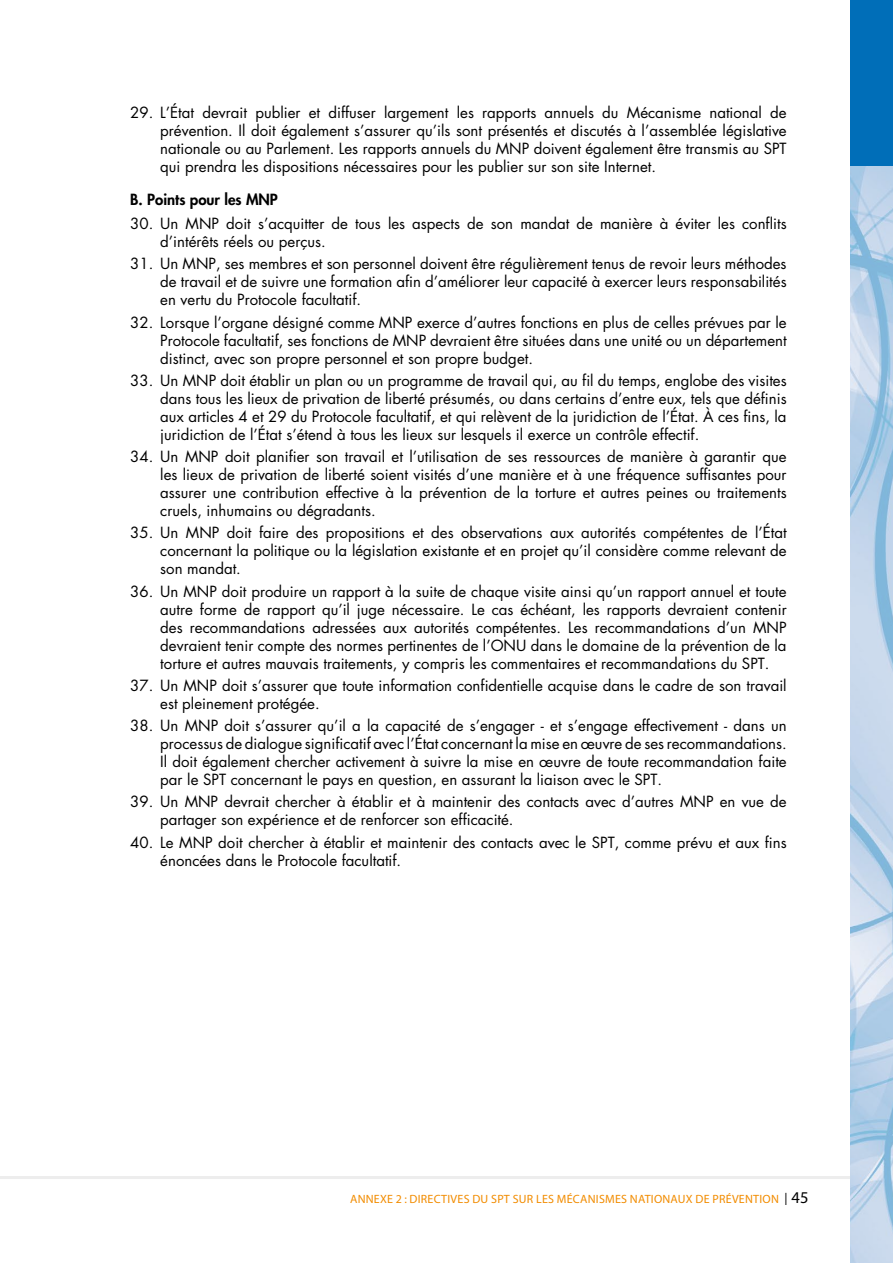
<style>
.page{position:relative;width:893px;height:1263px;background:#fff}
.page>*{position:absolute;margin:0;border:0;box-sizing:border-box;transform-origin:0 0}
.t1{font:15px/18px "Futura";color:#000;text-align:justify}
.t2{font:800 15px "Futura";color:#000}
.t3{font:12px "Myriad Pro";letter-spacing:.02em;color:#f28c00}
.s1{font-weight:300;font-size:18px;color:#000}
.s2{font-size:16.5px;color:#000}
</style>
<div class="page">
<hr style="left:0;top:1176px;width:893px;height:3px;background:#ededed">
<img style="left:850px;top:166px;width:43px;height:1097px">
<div style="left:850px;top:0;width:43px;height:166px;background:#006eb8"></div>
<p class="t1" style="left:160px;top:104px;width:628px;text-indent:-30px">29. L’État devrait publier et diffuser largement les rapports annuels du Mécanisme national de prévention. Il doit également s’assurer qu’ils sont présentés et discutés à l’assemblée législative nationale ou au Parlement. Les rapports annuels du MNP doivent également être transmis au SPT qui prendra les dispositions nécessaires pour les publier sur son site Internet.</p>
<p class="t2" style="left:130px;top:190px;width:149px">B. Points pour les MNP</p>
<p class="t1" style="left:160px;top:215px;width:628px;text-indent:-30px">30. Un MNP doit s’acquitter de tous les aspects de son mandat de manière à éviter les conflits d’intérêts réels ou perçus.</p>
<p class="t1" style="left:160px;top:255px;width:628px;text-indent:-30px">31. Un MNP, ses membres et son personnel doivent être régulièrement tenus de revoir leurs méthodes de travail et de suivre une formation afin d’améliorer leur capacité à exercer leurs responsabilités en vertu du Protocole facultatif.</p>
<p class="t1" style="left:160px;top:313px;width:628px;text-indent:-30px">32. Lorsque l’organe désigné comme MNP exerce d’autres fonctions en plus de celles prévues par le Protocole facultatif, ses fonctions de MNP devraient être situées dans une unité ou un département distinct, avec son propre personnel et son propre budget.</p>
<p class="t1" style="left:160px;top:372px;width:628px;text-indent:-30px">33. Un MNP doit établir un plan ou un programme de travail qui, au fil du temps, englobe des visites dans tous les lieux de privation de liberté présumés, ou dans certains d’entre eux, tels que définis aux articles 4 et 29 du Protocole facultatif, et qui relèvent de la juridiction de l’État. À ces fins, la juridiction de l’État s’étend à tous les lieux sur lesquels il exerce un contrôle effectif.</p>
<p class="t1" style="left:160px;top:448px;width:628px;text-indent:-30px">34. Un MNP doit planifier son travail et l’utilisation de ses ressources de manière à garantir que les lieux de privation de liberté soient visités d’une manière et à une fréquence suffisantes pour assurer une contribution effective à la prévention de la torture et autres peines ou traitements cruels, inhumains ou dégradants.</p>
<p class="t1" style="left:160px;top:524px;width:628px;text-indent:-30px">35. Un MNP doit faire des propositions et des observations aux autorités compétentes de l’État concernant la politique ou la législation existante et en projet qu’il considère comme relevant de son mandat.</p>
<p class="t1" style="left:160px;top:582px;width:628px;text-indent:-30px">36. Un MNP doit produire un rapport à la suite de chaque visite ainsi qu’un rapport annuel et toute autre forme de rapport qu’il juge nécessaire. Le cas échéant, les rapports devraient contenir des recommandations adressées aux autorités compétentes. Les recommandations d’un MNP devraient tenir compte des normes pertinentes de l’ONU dans le domaine de la prévention de la torture et autres mauvais traitements, y compris les commentaires et recommandations du SPT.</p>
<p class="t1" style="left:160px;top:677px;width:628px;text-indent:-30px">37. Un MNP doit s’assurer que toute information confidentielle acquise dans le cadre de son travail est pleinement protégée.</p>
<p class="t1" style="left:160px;top:717px;width:628px;text-indent:-30px">38. Un MNP doit s’assurer qu’il a la capacité de s’engager - et s’engage effectivement - dans un processus de dialogue significatif avec l’État concernant la mise en œuvre de ses recommandations.<br>Il doit également chercher activement à suivre la mise en œuvre de toute recommandation faite par le SPT concernant le pays en question, en assurant la liaison avec le SPT.</p>
<p class="t1" style="left:160px;top:793px;width:628px;text-indent:-30px">39. Un MNP devrait chercher à établir et à maintenir des contacts avec d’autres MNP en vue de partager son expérience et de renforcer son efficacité.</p>
<p class="t1" style="left:160px;top:833px;width:628px;text-indent:-30px">40. Le MNP doit chercher à établir et maintenir des contacts avec le SPT, comme prévu et aux fins énoncées dans le Protocole facultatif.</p>
<p class="t3" style="left:350px;top:1191px;width:460px">ANNEXE 2 : DIRECTIVES DU SPT SUR LES MÉCANISMES NATIONAUX DE PRÉVENTION <span class="s1">I</span> <span class="s2">45</span></p>
</div>
